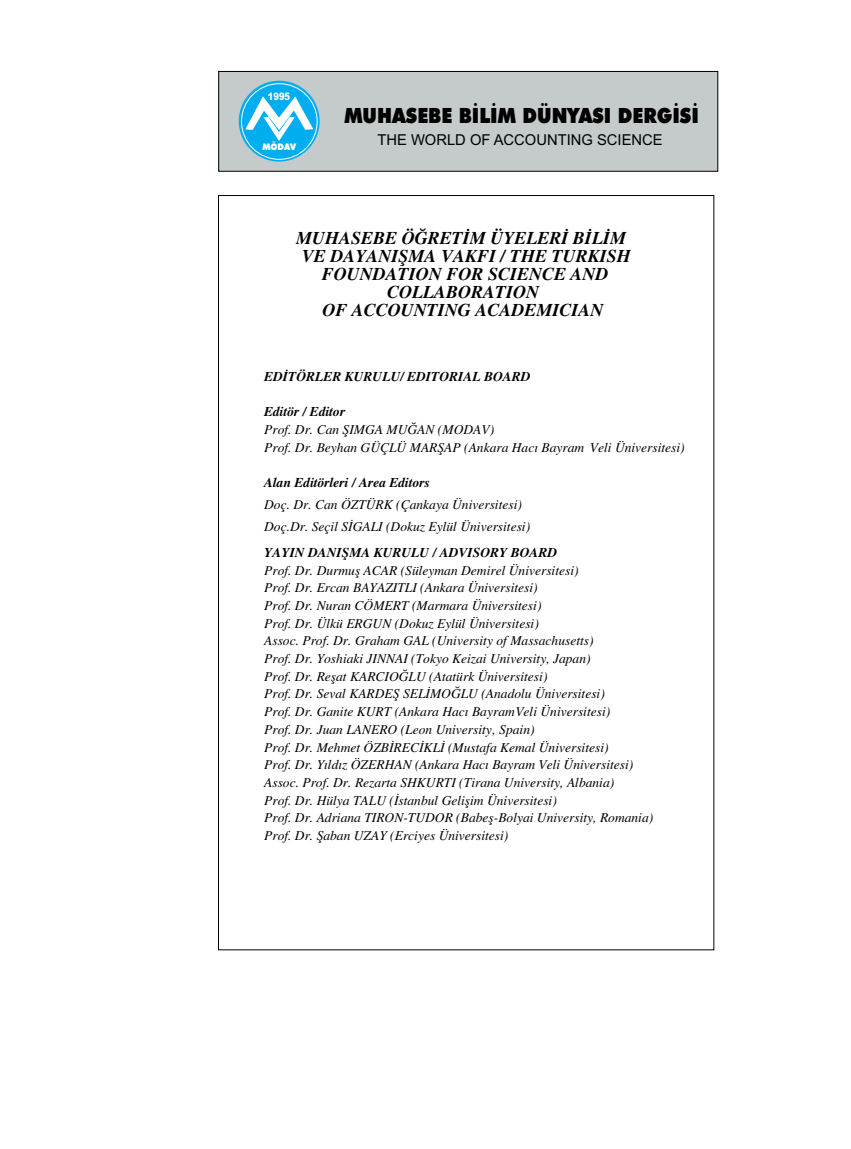
<style>
.page{position:relative;width:851px;height:1149px;background:#fff}
.page>*{position:absolute;margin:0;border:0;box-sizing:border-box;transform-origin:0 0}
.t1{font:900 21px "Futura BT";color:#000;scale:.89 1}
.t2{font:700 18px/18.1px "Times New Roman";color:#000;text-align:center}
.t3{font:15px "Arial";color:#000}
.t4{font:700 13.5px/17.7px "Times New Roman";color:#000}
.t5{font:900 10.35px "Arial";color:#fff;scale:.81 1}
.t6{font:900 9.15px "Futura BT";letter-spacing:-.01em;color:#fff;scale:.92 1}
</style>
<div class="page">
<div style="left:219px;top:71px;width:498px;height:100px;background:#c5cacb"></div>
<div style="left:218px;top:71px;width:499px;height:100px;border:1px solid #000"></div>
<svg style="left:239px;top:81px;width:80px;height:80px"></svg>
<div style="left:241px;top:84px;width:76px;height:75px;background:#00aeef;border-radius:50%"></div>
<div style="left:241px;top:83px;width:76px;height:77px;border:1px solid #fff;border-radius:50%"></div>
<svg style="left:245px;top:96px;width:69px;height:45px"></svg>
<p class="t5" style="left:268px;top:89px;width:29px">1995</p>
<p class="t6" style="left:262px;top:141px;width:38px">MÖDAV</p>
<h1 class="t1" style="left:344px;top:103px;width:400px">MUHASEBE BİLİM DÜNYASI DERGİSİ</h1>
<p class="t3" style="left:377px;top:130px;width:287px">THE WORLD OF ACCOUNTING SCIENCE</p>
<h2 class="t2" style="left:296px;top:229px;width:336px">MUHASEBE ÖĞRETİM ÜYELERİ BİLİM<br>VE DAYANIŞMA VAKFI / THE TURKISH<br>FOUNDATION FOR SCIENCE AND<br>COLLABORATION<br>OF ACCOUNTING ACADEMICIAN</h2>
<p class="t4" style="left:264px;top:367px;width:268px">EDİTÖRLER KURULU/ EDITORIAL BOARD</p>
<p class="t4" style="left:264px;top:403px;width:422px">Editör / Editor<br>Prof. Dr. Can ŞIMGA MUĞAN (MODAV)<br>Prof. Dr. Beyhan GÜÇLÜ MARŞAP (Ankara Hacı Bayram Veli Üniversitesi)</p>
<p class="t4" style="left:264px;top:471px;width:267px;line-height:21.9px">Alan Editörleri / Area Editors<br>Doç. Dr. Can ÖZTÜRK (Çankaya Üniversitesi)<br>Doç.Dr. Seçil SİGALI (Dokuz Eylül Üniversitesi)</p>
<p class="t4" style="left:264px;top:543px;width:390px">YAYIN DANIŞMA KURULU / ADVISORY BOARD<br>Prof. Dr. Durmuş ACAR (Süleyman Demirel Üniversitesi)<br>Prof. Dr. Ercan BAYAZITLI (Ankara Üniversitesi)<br>Prof. Dr. Nuran CÖMERT (Marmara Üniversitesi)<br>Prof. Dr. Ülkü ERGUN (Dokuz Eylül Üniversitesi)<br>Assoc. Prof. Dr. Graham GAL (University of Massachusetts)<br>Prof. Dr. Yoshiaki JINNAI (Tokyo Keizai University, Japan)<br>Prof. Dr. Reşat KARCIOĞLU (Atatürk Üniversitesi)<br>Prof. Dr. Seval KARDEŞ SELİMOĞLU (Anadolu Üniversitesi)<br>Prof. Dr. Ganite KURT (Ankara Hacı Bayram Veli Üniversitesi)<br>Prof. Dr. Juan LANERO (Leon University, Spain)<br>Prof. Dr. Mehmet ÖZBİRECİKLİ (Mustafa Kemal Üniversitesi)<br>Prof. Dr. Yıldız ÖZERHAN (Ankara Hacı Bayram Veli Üniversitesi)<br>Assoc. Prof. Dr. Rezarta SHKURTI (Tirana University, Albania)<br>Prof. Dr. Hülya TALU (İstanbul Gelişim Üniversitesi)<br>Prof. Dr. Adriana TIRON-TUDOR (Babeş-Bolyai University, Romania)<br>Prof. Dr. Şaban UZAY (Erciyes Üniversitesi)</p>
</div>
